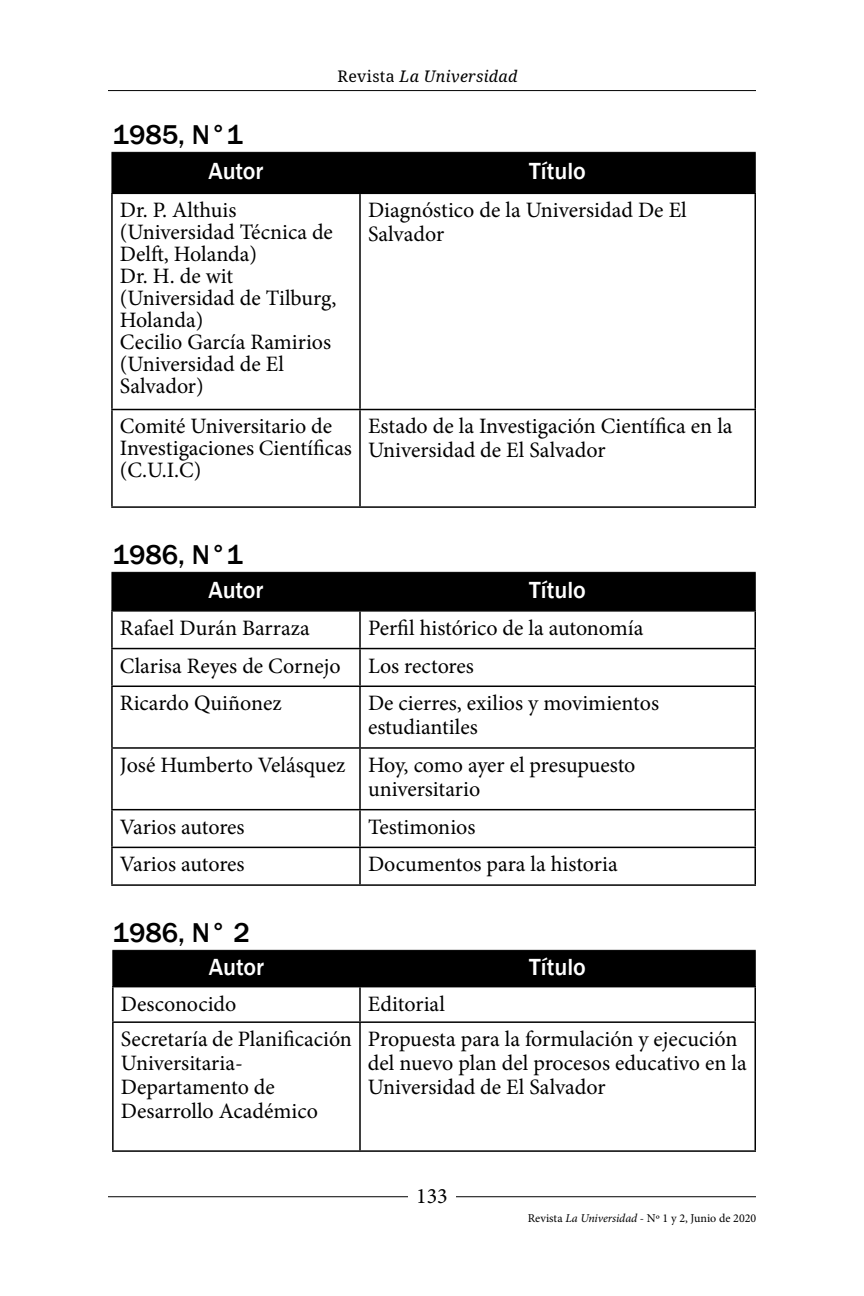
<style>
.page{position:relative;width:864px;height:1296px;background:#fff}
.page>*{position:absolute;margin:0;border:0;box-sizing:border-box;transform-origin:0 0}
.t1{font:500 28px "Franklin Gothic";color:#000}
.t2{font:500 24px "Franklin Gothic";color:#fff}
.t3{font:22px/22px "Minion Pro";color:#000}
.t4{font:italic 16px "Noto Serif";letter-spacing:.02em;color:#000}
.t5{font:12px "Minion Pro";color:#000}
.s1{font-style:normal}
.s2{font-style:italic}
</style>
<div class="page">
<hr style="left:108px;top:90px;width:648px;height:1px;background:#000">
<hr style="left:108px;top:1196px;width:648px;height:1px;background:#000">
<div style="left:408px;top:1179px;width:48px;height:33px;background:#fff"></div>
<div style="left:112px;top:153px;width:643px;height:40px;background:#000"></div>
<svg style="left:113px;top:194px;width:641px;height:217px"></svg>
<hr style="left:360px;top:153px;width:1px;height:40px;background:#000">
<hr style="left:111px;top:152px;width:249px;height:1px;background:#000">
<hr style="left:111px;top:153px;width:1px;height:40px;background:#000">
<hr style="left:360px;top:152px;width:396px;height:1px;background:#000">
<hr style="left:755px;top:153px;width:1px;height:40px;background:#000">
<hr style="left:359px;top:194px;width:2px;height:215px;background:#000">
<hr style="left:111px;top:409px;width:249px;height:1px;background:#000">
<hr style="left:360px;top:409px;width:396px;height:1px;background:#000">
<hr style="left:359px;top:410px;width:2px;height:96px;background:#000">
<hr style="left:111px;top:193px;width:249px;height:1px;background:#000">
<hr style="left:111px;top:194px;width:2px;height:215px;background:#000">
<hr style="left:360px;top:193px;width:396px;height:1px;background:#000">
<hr style="left:754px;top:194px;width:2px;height:215px;background:#000">
<hr style="left:111px;top:410px;width:2px;height:96px;background:#000">
<hr style="left:754px;top:410px;width:2px;height:96px;background:#000">
<hr style="left:111px;top:506px;width:249px;height:2px;background:#000">
<hr style="left:360px;top:506px;width:396px;height:2px;background:#000">
<div style="left:112px;top:573px;width:643px;height:37px;background:#000"></div>
<svg style="left:113px;top:647px;width:641px;height:202px"></svg>
<hr style="left:360px;top:573px;width:1px;height:37px;background:#000">
<hr style="left:111px;top:572px;width:249px;height:1px;background:#000">
<hr style="left:111px;top:573px;width:1px;height:37px;background:#000">
<hr style="left:360px;top:572px;width:396px;height:1px;background:#000">
<hr style="left:755px;top:573px;width:1px;height:37px;background:#000">
<hr style="left:359px;top:612px;width:2px;height:36px;background:#000">
<hr style="left:111px;top:648px;width:249px;height:1px;background:#000">
<hr style="left:360px;top:648px;width:396px;height:1px;background:#000">
<hr style="left:359px;top:649px;width:2px;height:37px;background:#000">
<hr style="left:111px;top:686px;width:249px;height:1px;background:#000">
<hr style="left:360px;top:686px;width:396px;height:1px;background:#000">
<hr style="left:359px;top:687px;width:2px;height:60px;background:#000">
<hr style="left:111px;top:747px;width:249px;height:2px;background:#000">
<hr style="left:360px;top:747px;width:396px;height:2px;background:#000">
<hr style="left:359px;top:749px;width:2px;height:60px;background:#000">
<hr style="left:111px;top:809px;width:249px;height:1px;background:#000">
<hr style="left:360px;top:809px;width:396px;height:1px;background:#000">
<hr style="left:359px;top:810px;width:2px;height:37px;background:#000">
<hr style="left:111px;top:847px;width:249px;height:1px;background:#000">
<hr style="left:360px;top:847px;width:396px;height:1px;background:#000">
<hr style="left:359px;top:848px;width:2px;height:36px;background:#000">
<hr style="left:111px;top:610px;width:249px;height:2px;background:#000">
<hr style="left:111px;top:612px;width:2px;height:36px;background:#000">
<hr style="left:360px;top:610px;width:396px;height:2px;background:#000">
<hr style="left:754px;top:612px;width:2px;height:36px;background:#000">
<hr style="left:111px;top:649px;width:2px;height:37px;background:#000">
<hr style="left:754px;top:649px;width:2px;height:37px;background:#000">
<hr style="left:111px;top:687px;width:2px;height:60px;background:#000">
<hr style="left:754px;top:687px;width:2px;height:60px;background:#000">
<hr style="left:111px;top:749px;width:2px;height:60px;background:#000">
<hr style="left:754px;top:749px;width:2px;height:60px;background:#000">
<hr style="left:111px;top:810px;width:2px;height:37px;background:#000">
<hr style="left:754px;top:810px;width:2px;height:37px;background:#000">
<hr style="left:111px;top:848px;width:2px;height:36px;background:#000">
<hr style="left:754px;top:848px;width:2px;height:36px;background:#000">
<hr style="left:111px;top:884px;width:249px;height:2px;background:#000">
<hr style="left:360px;top:884px;width:396px;height:2px;background:#000">
<div style="left:113px;top:951px;width:642px;height:35px;background:#000"></div>
<svg style="left:114px;top:987px;width:640px;height:1px"></svg>
<hr style="left:360px;top:951px;width:1px;height:35px;background:#000">
<hr style="left:112px;top:950px;width:248px;height:1px;background:#000">
<hr style="left:112px;top:951px;width:1px;height:35px;background:#000">
<hr style="left:360px;top:950px;width:396px;height:1px;background:#000">
<hr style="left:755px;top:951px;width:1px;height:35px;background:#000">
<hr style="left:359px;top:987px;width:2px;height:34px;background:#000">
<hr style="left:112px;top:1021px;width:248px;height:2px;background:#000">
<hr style="left:360px;top:1021px;width:396px;height:2px;background:#000">
<hr style="left:359px;top:1023px;width:2px;height:127px;background:#000">
<hr style="left:112px;top:1150px;width:248px;height:2px;background:#000">
<hr style="left:360px;top:1150px;width:396px;height:2px;background:#000">
<hr style="left:112px;top:986px;width:248px;height:1px;background:#000">
<hr style="left:112px;top:987px;width:2px;height:34px;background:#000">
<hr style="left:360px;top:986px;width:396px;height:1px;background:#000">
<hr style="left:754px;top:987px;width:2px;height:34px;background:#000">
<hr style="left:112px;top:1023px;width:2px;height:127px;background:#000">
<hr style="left:754px;top:1023px;width:2px;height:127px;background:#000">
<p class="t4" style="left:338px;top:65px;width:181px"><span class="s1">Revista</span> La Universidad</p>
<p class="t1" style="left:113px;top:117px;width:132px">1985, N°1</p>
<p class="t2" style="left:208px;top:157px;width:57px">Autor</p>
<p class="t2" style="left:529px;top:157px;width:58px">Título</p>
<p class="t3" style="left:120px;top:199px;width:218px">Dr. P. Althuis (Universidad Técnica de<br>Delft, Holanda)<br>Dr. H. de wit (Universidad de Tilburg,<br>Holanda)<br>Cecilio García Ramirios (Universidad de El<br>Salvador)</p>
<p class="t3" style="left:368px;top:198px;width:320px;line-height:24px">Diagnóstico de la Universidad De El<br>Salvador</p>
<p class="t3" style="left:120px;top:416px;width:234px">Comité Universitario de<br>Investigaciones Científicas (C.U.I.C)</p>
<p class="t3" style="left:368px;top:415px;width:366px;line-height:24px">Estado de la Investigación Científica en la<br>Universidad de El Salvador</p>
<p class="t1" style="left:113px;top:537px;width:132px">1986, N°1</p>
<p class="t2" style="left:208px;top:575px;width:57px">Autor</p>
<p class="t2" style="left:529px;top:575px;width:58px">Título</p>
<p class="t3" style="left:120px;top:617px;width:191px">Rafael Durán Barraza</p>
<p class="t3" style="left:120px;top:609px;width:525px;line-height:37.8px;text-indent:248px">Perfil histórico de la autonomía<br>Clarisa Reyes de Cornejo Los rectores<br>Ricardo Quiñonez</p>
<p class="t3" style="left:368px;top:691px;width:293px;line-height:24px">De cierres, exilios y movimientos estudiantiles</p>
<p class="t3" style="left:368px;top:753px;width:269px;line-height:24px;text-indent:-248px">José Humberto Velásquez Hoy, como ayer el presupuesto universitario</p>
<p class="t3" style="left:120px;top:816px;width:126px">Varios autores</p>
<p class="t3" style="left:368px;top:816px;width:109px">Testimonios</p>
<p class="t3" style="left:120px;top:853px;width:126px">Varios autores</p>
<p class="t3" style="left:368px;top:853px;width:251px">Documentos para la historia</p>
<p class="t1" style="left:113px;top:915px;width:139px">1986, N° 2</p>
<p class="t2" style="left:209px;top:952px;width:57px">Autor</p>
<p class="t2" style="left:529px;top:952px;width:58px">Título</p>
<p class="t3" style="left:121px;top:993px;width:117px">Desconocido</p>
<p class="t3" style="left:368px;top:993px;width:78px">Editorial</p>
<p class="t3" style="left:121px;top:1027px;width:233px;line-height:24px">Secretaría de Planificación<br>Universitaria-<br>Departamento de<br>Desarrollo Académico</p>
<p class="t3" style="left:368px;top:1027px;width:380px;line-height:24px">Propuesta para la formulación y ejecución del nuevo plan del procesos educativo en la<br>Universidad de El Salvador</p>
<p class="t3" style="left:416px;top:1185px;width:33px">133</p>
<p class="t5" style="left:528px;top:1210px;width:230px">Revista <span class="s2">La Universidad</span> - Nº 1 y 2, Junio de 2020</p>
</div>
